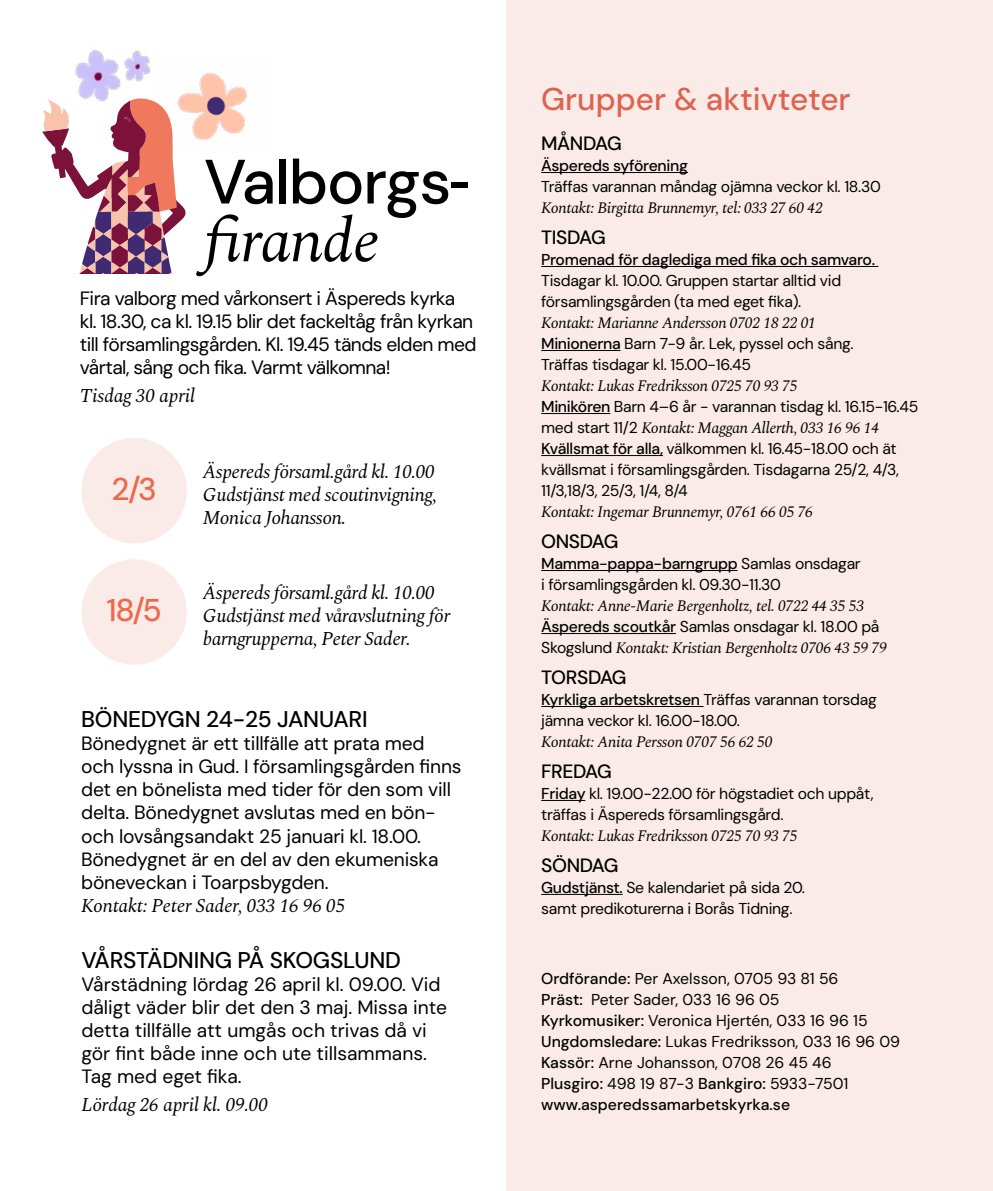
<style>
.page{position:relative;width:993px;height:1191px;background:#fff}
.page>*{position:absolute;margin:0;border:0;box-sizing:border-box;transform-origin:0 0}
.t1{font:500 62.48px "DM Sans";letter-spacing:-.02em;color:#000}
.t2{font:italic 62.48px "Spectral";letter-spacing:-.025em;color:#000}
.t3{font:500 31.5px "DM Sans";color:#de634e}
.t4{font:500 31.5px "DM Sans";color:#ed694b}
.t5{font:500 22.75px "DM Sans";letter-spacing:-.01em;color:#000}
.t6{font:19.25px/23.1px "DM Sans";letter-spacing:-.01em;color:#000}
.t7{font:italic 19.25px/23.1px "Spectral";letter-spacing:-.02em;color:#000}
.t8{font:19.25px/23.1px "DM Sans";letter-spacing:-.03em;color:#000}
.t9{font:500 19.25px "DM Sans";letter-spacing:-.02em;color:#000}
.t10{font:15.75px/21px "DM Sans";letter-spacing:-.02em;color:#000}
.t11{font:italic 15.75px "Spectral";letter-spacing:-.02em;color:#000}
.t12{font:15.75px/21px "DM Sans";color:#000}
.t13{font:500 15.75px "DM Sans";letter-spacing:-.02em;color:#000}
.s1{font-weight:500}
.s2{font-family:"DM Sans";font-style:normal}
</style>
<div class="page">
<svg style="left:43px;top:133px;width:143px;height:141px"></svg>
<div style="left:506px;top:0;width:486px;height:1191px;background:#faebe8"></div>
<hr style="left:541px;top:172px;width:146px;height:1px;background:#000">
<hr style="left:541px;top:266px;width:337px;height:1px;background:#000">
<hr style="left:541px;top:350px;width:79px;height:1px;background:#000">
<hr style="left:541px;top:413px;width:69px;height:1px;background:#000">
<hr style="left:541px;top:455px;width:121px;height:1px;background:#000">
<hr style="left:541px;top:570px;width:196px;height:1px;background:#000">
<hr style="left:541px;top:633px;width:134px;height:1px;background:#000">
<hr style="left:541px;top:706px;width:162px;height:1px;background:#000">
<hr style="left:541px;top:800px;width:44px;height:1px;background:#000">
<hr style="left:541px;top:894px;width:81px;height:1px;background:#000">
<div style="left:81px;top:438px;width:106px;height:105px;background:#faebe8;border-radius:50%"></div>
<div style="left:81px;top:559px;width:106px;height:105px;background:#faebe8;border-radius:50%"></div>
<div style="left:451px;top:182px;width:16px;height:6px;background:#000"></div>
<img style="left:155px;top:73px;width:93px;height:80px">
<img style="left:42px;top:50px;width:147px;height:83px">
<h1 class="t1" style="left:204px;top:143px;width:249px">Valborgs</h1>
<h1 class="t2" style="left:204px;top:195px;width:177px">firande</h1>
<p class="t8" style="left:80px;top:286px;width:398px">Fira valborg med vårkonsert i Äspereds kyrka kl. 18.30, ca kl. 19.15 blir det fackeltåg från kyrkan till församlingsgården. Kl. 19.45 tänds elden med vårtal, sång och fika. Varmt välkomna!</p>
<p class="t7" style="left:80px;top:383px;width:117px">Tisdag 30 april</p>
<h2 class="t4" style="left:112px;top:470px;width:47px">2/3</h2>
<h2 class="t4" style="left:107px;top:591px;width:57px">18/5</h2>
<p class="t7" style="left:203px;top:458px;width:236px">Äspereds församl.gård kl. 10.00<br>Gudstjänst med scoutinvigning,<br>Monica Johansson.</p>
<p class="t7" style="left:203px;top:579px;width:249px">Äspereds församl.gård kl. 10.00<br>Gudstjänst med våravslutning för barngrupperna, Peter Sader.</p>
<h3 class="t5" style="left:81px;top:705px;width:288px">BÖNEDYGN 24-25 JANUARI</h3>
<p class="t6" style="left:81px;top:731px;width:382px">Bönedygnet är ett tillfälle att prata med och lyssna in Gud. I församlingsgården finns det en bönelista med tider för den som vill delta. Bönedygnet avslutas med en bön&shy;och lovsångsandakt 25 januari kl. 18.00.<br>Bönedygnet är en del av den ekumeniska böneveckan i Toarpsbygden.</p>
<p class="t7" style="left:81px;top:892px;width:265px">Kontakt: Peter Sader, 033 16 96 05</p>
<h3 class="t5" style="left:81px;top:945px;width:321px">VÅRSTÄDNING PÅ SKOGSLUND</h3>
<p class="t6" style="left:81px;top:972px;width:367px">Vårstädning lördag 26 april kl. 09.00. Vid dåligt väder blir det den 3 maj. Missa inte detta tillfälle att umgås och trivas då vi gör fint både inne och ute tillsammans.<br>Tag med eget fika.</p>
<p class="t7" style="left:81px;top:1092px;width:188px">Lördag 26 april kl. 09.00</p>
<h2 class="t3" style="left:541px;top:79px;width:311px">Grupper &amp; aktivteter</h2>
<p class="t9" style="left:541px;top:131px;width:82px">MÅNDAG</p>
<p class="t13" style="left:541px;top:156px;width:148px">Äspereds syförening</p>
<p class="t10" style="left:541px;top:176px;width:341px">Träffas varannan måndag ojämna veckor kl. 18.30</p>
<p class="t11" style="left:541px;top:196px;width:283px">Kontakt: Birgitta Brunnemyr, tel: 033 27 60 42</p>
<p class="t9" style="left:541px;top:225px;width:66px">TISDAG</p>
<p class="t13" style="left:541px;top:250px;width:335px">Promenad för daglediga med fika och samvaro.</p>
<p class="t10" style="left:541px;top:270px;width:301px">Tisdagar kl. 10.00. Gruppen startar alltid vid församlingsgården (ta med eget fika).</p>
<p class="t11" style="left:541px;top:311px;width:276px">Kontakt: Marianne Andersson 0702 18 22 01</p>
<p class="t10" style="left:541px;top:333px;width:314px"><span class="s1">Minionerna</span> Barn 7-9 år. Lek, pyssel och sång.<br>Träffas tisdagar kl. 15.00-16.45</p>
<p class="t11" style="left:541px;top:374px;width:258px">Kontakt: Lukas Fredriksson 0725 70 93 75</p>
<p class="t10" style="left:541px;top:396px;width:378px"><span class="s1">Minikören</span> Barn 4–6 år - varannan tisdag kl. 16.15-16.45</p>
<p class="t11" style="left:541px;top:416px;width:339px"><span class="s2">med start 11/2</span> Kontakt: Maggan Allerth, 033 16 96 14</p>
<p class="t10" style="left:541px;top:438px;width:359px"><span class="s1">Kvällsmat för alla,</span> välkommen kl. 16.45-18.00 och ät kvällsmat i församlingsgården. Tisdagarna 25/2, 4/3,<br>11/3,18/3, 25/3, 1/4, 8/4</p>
<p class="t11" style="left:541px;top:500px;width:273px">Kontakt: Ingemar Brunnemyr, 0761 66 05 76</p>
<p class="t9" style="left:541px;top:529px;width:79px">ONSDAG</p>
<p class="t10" style="left:541px;top:553px;width:321px"><span class="s1">Mamma-pappa-barngrupp</span> Samlas onsdagar i församlingsgården kl. 09.30-11.30</p>
<p class="t11" style="left:541px;top:594px;width:324px">Kontakt: Anne-Marie Bergenholtz, tel. 0722 44 35 53</p>
<p class="t10" style="left:541px;top:616px;width:340px"><span class="s1">Äspereds scoutkår</span> Samlas onsdagar kl. 18.00 på</p>
<p class="t11" style="left:541px;top:636px;width:347px"><span class="s2">Skogslund</span> Kontakt: Kristian Bergenholtz 0706 43 59 79</p>
<p class="t9" style="left:541px;top:665px;width:87px">TORSDAG</p>
<p class="t10" style="left:541px;top:689px;width:337px"><span class="s1">Kyrkliga arbetskretsen</span> Träffas varannan torsdag jämna veckor kl. 16.00-18.00.</p>
<p class="t11" style="left:541px;top:730px;width:233px">Kontakt: Anita Persson 0707 56 62 50</p>
<p class="t9" style="left:541px;top:759px;width:72px">FREDAG</p>
<p class="t10" style="left:541px;top:783px;width:334px"><span class="s1">Friday</span> kl. 19.00-22.00 för högstadiet och uppåt, träffas i Äspereds församlingsgård.</p>
<p class="t11" style="left:541px;top:824px;width:258px">Kontakt: Lukas Fredriksson 0725 70 93 75</p>
<p class="t9" style="left:541px;top:853px;width:79px">SÖNDAG</p>
<p class="t10" style="left:541px;top:876px;width:265px"><span class="s1">Gudstjänst.</span> Se kalendariet på sida 20. samt predikoturerna i Borås Tidning.</p>
<p class="t12" style="left:541px;top:968px;width:360px"><span class="s1">Ordförande:</span> Per Axelsson, 0705 93 81 56<br><span class="s1">Präst:</span> Peter Sader, 033 16 96 05<br><span class="s1">Kyrkomusiker:</span> Veronica Hjertén, 033 16 96 15<br><span class="s1">Ungdomsledare:</span> Lukas Fredriksson, 033 16 96 09<br><span class="s1">Kassör:</span> Arne Johansson, 0708 26 45 46<br><span class="s1">Plusgiro:</span> 498 19 87-3 <span class="s1">Bankgiro:</span> 5933-7501 <span class="s1">www.asperedssamarbetskyrka.se</span></p>
</div>
